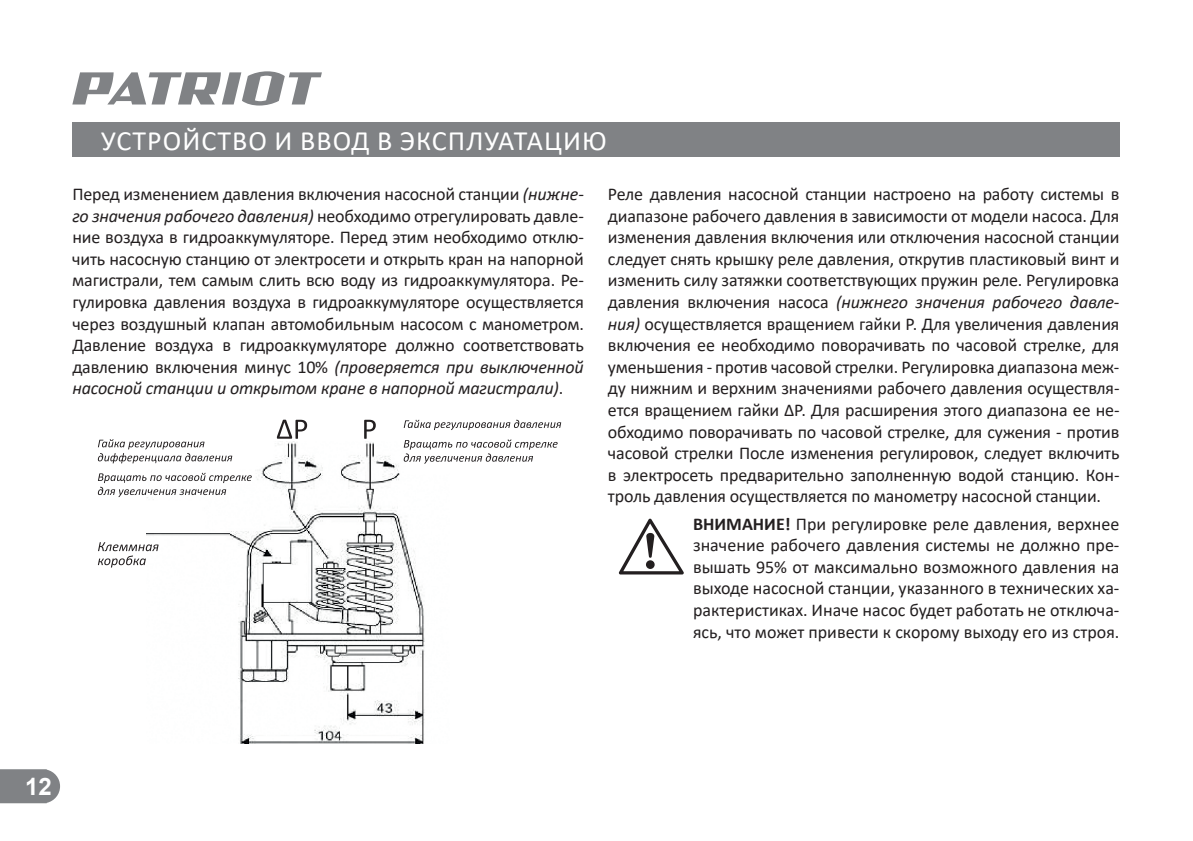
<style>
.page{position:relative;width:1193px;height:841px;background:#fff}
.page>*{position:absolute;margin:0;border:0;box-sizing:border-box;transform-origin:0 0}
.t1{font:28px "Calibri";letter-spacing:.04em;color:#fff}
.t2{font:700 24px "Arial";color:#fff}
.t3{font:18px/21.6px "Calibri";letter-spacing:-.01em;color:#231f20;text-align:justify}
.s1{font-style:italic}
.s2{font-weight:700}
</style>
<div class="page">
<svg style="left:0;top:769px;width:60px;height:34px;background:#888a8c"></svg>
<svg style="left:72px;top:71px;width:250px;height:35px"></svg>
<div style="left:72px;top:122px;width:1047px;height:34px;background:#808285"></div>
<img style="left:147px;top:442px;width:278px;height:301px">
<svg style="left:98px;top:473px;width:154px;height:24px"></svg>
<svg style="left:98px;top:439px;width:134px;height:24px"></svg>
<svg style="left:403px;top:439px;width:154px;height:25px"></svg>
<svg style="left:404px;top:420px;width:157px;height:10px"></svg>
<svg style="left:277px;top:420px;width:30px;height:19px"></svg>
<svg style="left:98px;top:542px;width:61px;height:26px"></svg>
<svg style="left:364px;top:420px;width:12px;height:19px"></svg>
<svg style="left:618px;top:518px;width:66px;height:56px"></svg>
<h1 class="t1" style="left:101px;top:121px;width:507px">УСТРОЙСТВО И ВВОД В ЭКСПЛУАТАЦИЮ</h1>
<p class="t3" style="left:72px;top:183px;width:513px">Перед изменением давления включения насосной станции <span class="s1">(нижне&shy;го значения рабочего давления)</span> необходимо отрегулировать давле&shy;ние воздуха в гидроаккумуляторе. Перед этим необходимо отклю&shy;чить насосную станцию от электросети и открыть кран на напорной магистрали, тем самым слить всю воду из гидроаккумулятора. Ре&shy;гулировка давления воздуха в гидроаккумуляторе осуществляется через воздушный клапан автомобильным насосом с манометром.<br>Давление воздуха в гидроаккумуляторе должно соответствовать давлению включения минус 10% <span class="s1">(проверяется при выключенной насосной станции и открытом кране в напорной магистрали)</span>.</p>
<p class="t3" style="left:608px;top:183px;width:513px">Реле давления насосной станции настроено на работу системы в диапазоне рабочего давления в зависимости от модели насоса. Для изменения давления включения или отключения насосной станции следует снять крышку реле давления, открутив пластиковый винт и изменить силу затяжки соответствующих пружин реле. Регулировка давления включения насоса <span class="s1">(нижнего значения рабочего давле&shy;ния)</span> осуществляется вращением гайки Р. Для увеличения давления включения ее необходимо поворачивать по часовой стрелке, для уменьшения - против часовой стрелки. Регулировка диапазона меж&shy;ду нижним и верхним значениями рабочего давления осуществля&shy;ется вращением гайки ΔР. Для расширения этого диапазона ее не&shy;обходимо поворачивать по часовой стрелке, для сужения - против часовой стрелки После изменения регулировок, следует включить в электросеть предварительно заполненную водой станцию. Кон&shy;троль давления осуществляется по манометру насосной станции.</p>
<p class="t3" style="left:693px;top:512px;width:428px"><span class="s2">ВНИМАНИЕ!</span> При регулировке реле давления, верхнее значение рабочего давления системы не должно пре&shy;вышать 95% от максимально возможного давления на выходе насосной станции, указанного в технических ха&shy;рактеристиках. Иначе насос будет работать не отключа&shy;ясь, что может привести к скорому выходу его из строя.</p>
<h2 class="t2" style="left:25px;top:770px;width:28px">12</h2>
</div>
